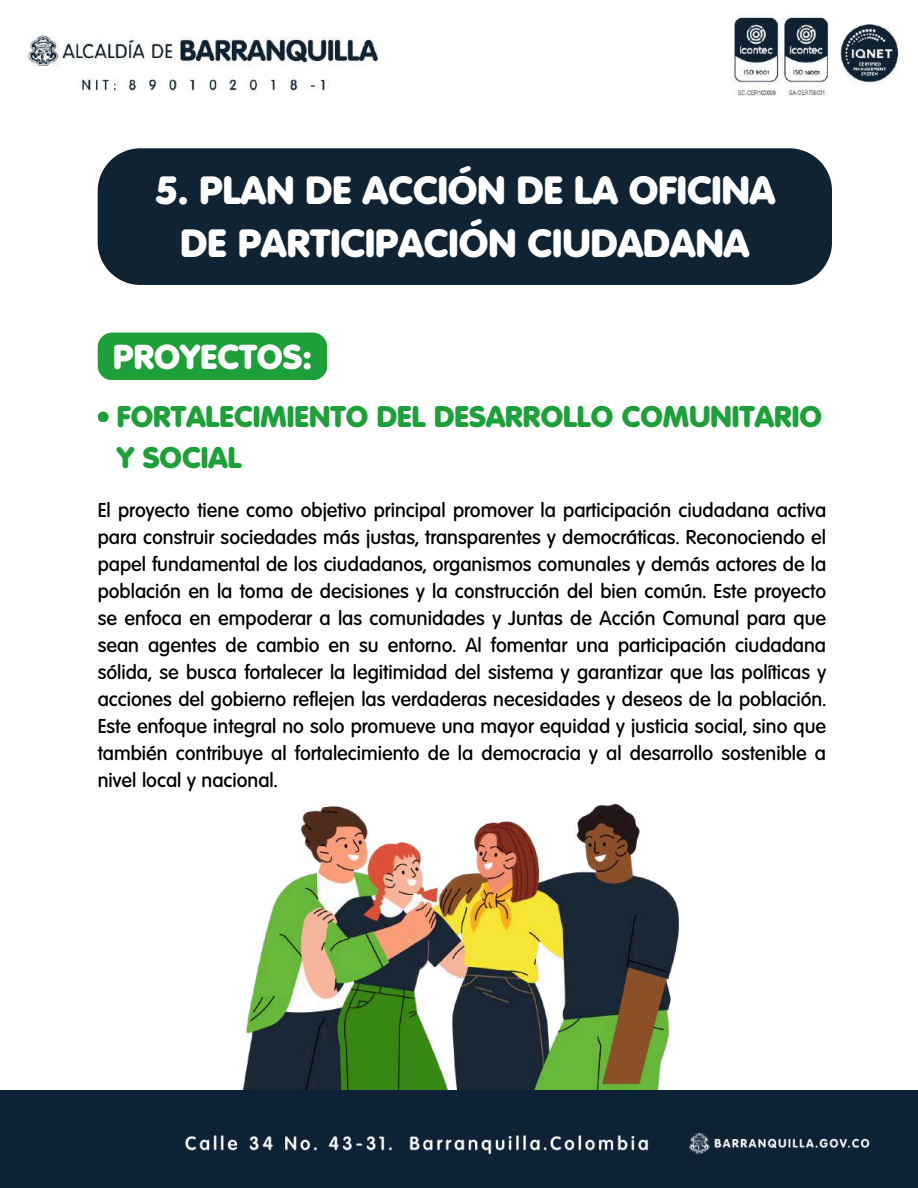
<style>
.page{position:relative;width:918px;height:1188px;background:#fff}
.page>*{position:absolute;margin:0;border:0;box-sizing:border-box;transform-origin:0 0}
.t1{font:800 38.4px/52.8px "Volkswagen Serial";color:#fff;text-align:center}
.t2{font:800 33.75px "Volkswagen Serial";color:#fff}
.t3{font:800 29.1px/40.3px "Volkswagen Serial";color:#1d9f3a}
.t4{font:500 19.5px/27px "Volkswagen Serial";color:#000;text-align:justify}
</style>
<div class="page">
<div style="left:98px;top:148px;width:734px;height:137px;background:#0f2333"></div>
<img style="left:28px;top:15px;width:871px;height:82px">
<div style="left:98px;top:333px;width:229px;height:47px;background:#1d9f3a"></div>
<div style="left:98px;top:412px;width:11px;height:10px;background:#1d9f3a;border-radius:50%"></div>
<img style="left:243px;top:804px;width:435px;height:286px">
<div style="left:0;top:1090px;width:918px;height:98px;background:#0d2237"></div>
<h1 class="t1" style="left:154px;top:167px;width:622px">5. PLAN DE ACCIÓN DE LA OFICINA<br>DE PARTICIPACIÓN CIUDADANA</h1>
<h2 class="t2" style="left:113px;top:342px;width:200px">PROYECTOS:</h2>
<h3 class="t3" style="left:117px;top:399px;width:707px">FORTALECIMIENTO DEL DESARROLLO COMUNITARIO<br>Y SOCIAL</h3>
<p class="t4" style="left:98px;top:498px;width:730px">El proyecto tiene como objetivo principal promover la participación ciudadana activa para construir sociedades más justas, transparentes y democráticas. Reconociendo el papel fundamental de los ciudadanos, organismos comunales y demás actores de la población en la toma de decisiones y la construcción del bien común. Este proyecto se enfoca en empoderar a las comunidades y Juntas de Acción Comunal para que sean agentes de cambio en su entorno. Al fomentar una participación ciudadana sólida, se busca fortalecer la legitimidad del sistema y garantizar que las políticas y acciones del gobierno reflejen las verdaderas necesidades y deseos de la población.<br>Este enfoque integral no solo promueve una mayor equidad y justicia social, sino que también contribuye al fortalecimiento de la democracia y al desarrollo sostenible a nivel local y nacional.</p>
</div>
